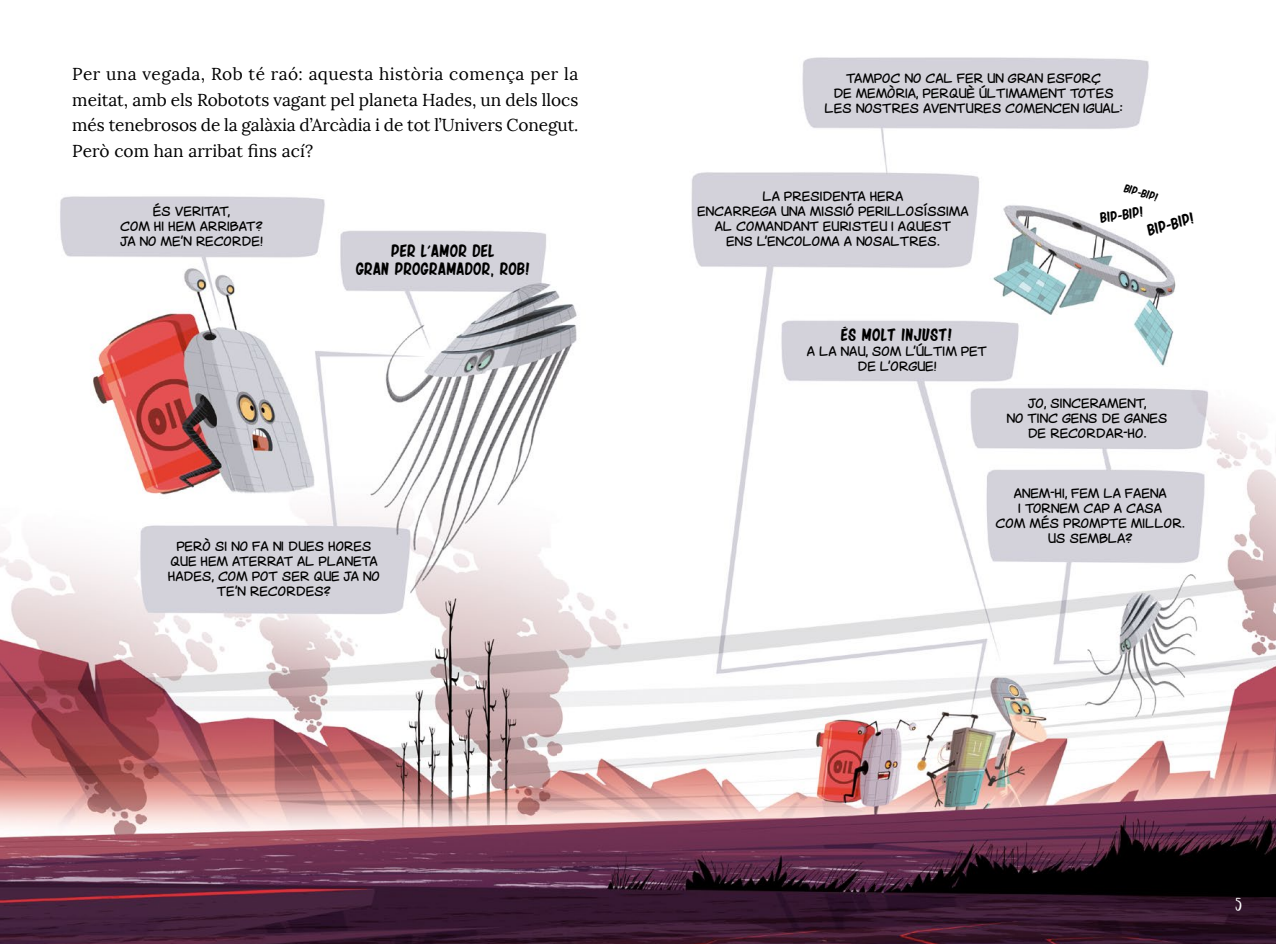
<style>
.page{position:relative;width:1276px;height:944px;background:#fff}
.page>*{position:absolute;margin:0;border:0;box-sizing:border-box;transform-origin:0 0}
.t1{font:24px "Earth Quest";color:#fff}
.ONOMATOPEIA{font:18px/18px "fridaynight";color:#000;text-align:center}
.TEXT_INI_BRO{font:17.25px/25.5px "Lora";letter-spacing:-.005em;color:#000;text-align:justify}
.ONOMATOPEIA-2{font:16.5px "fridaynight";color:#000}
.ONOMATOPEIA-3{font:15px "fridaynight";color:#000}
.BAFARADA{font:13.5px/15px "Canted Comic";color:#000;text-align:center}
.ONOMATOPEIA-4{font:12px "fridaynight";color:#000}
</style>
<div class="page">
<img style="left:0;top:57px;width:1276px;height:887px">
<p class="TEXT_INI_BRO" style="left:72px;top:61px;width:508px">Per una vegada, Rob té raó: aquesta història comença per la meitat, amb els Robotots vagant pel planeta Hades, un dels llocs més tenebrosos de la galàxia d’Arcàdia i de tot l’Univers Conegut.<br>Però com han arribat fins ací?</p>
<p class="BAFARADA" style="left:120px;top:203px;width:144px">ÉS VERITAT,<br>COM HI HEM ARRIBAT?<br>JA NO ME’N RECORDE!</p>
<p class="ONOMATOPEIA" style="left:356px;top:244px;width:176px">PER L’AMOR DEL<br>GRAN PROGRAMADOR, ROB!</p>
<p class="BAFARADA" style="left:168px;top:537px;width:213px">PERÒ SI NO FA NI DUES HORES<br>QUE HEM ATERRAT AL PLANETA<br>HADES, COM POT SER QUE JA NO<br>TE’N RECORDES?</p>
<p class="BAFARADA" style="left:824px;top:69px;width:299px">TAMPOC NO CAL FER UN GRAN ESFORÇ<br>DE MEMÒRIA, PERQUÈ ÚLTIMAMENT TOTES<br>LES NOSTRES AVENTURES COMENCEN IGUAL:</p>
<p class="BAFARADA" style="left:697px;top:187px;width:273px">LA PRESIDENTA HERA<br>ENCARREGA UNA MISSIÓ PERILLOSÍSSIMA<br>AL COMANDANT EURISTEU I AQUEST<br>ENS L’ENCOLOMA A NOSALTRES.</p>
<p class="ONOMATOPEIA-4" style="left:1126px;top:182px;width:37px;rotate:16deg">BIP-BIP!</p>
<p class="ONOMATOPEIA-3" style="left:1099px;top:210px;width:45px;rotate:-8deg">BIP-BIP!</p>
<p class="ONOMATOPEIA-2" style="left:1145px;top:223px;width:50px;rotate:-16deg">BIP-BIP!</p>
<p class="ONOMATOPEIA" style="left:841px;top:328px;width:113px">ÉS MOLT INJUST!</p>
<p class="BAFARADA" style="left:807px;top:342px;width:182px">A LA NAU, SOM L’ÚLTIM PET<br>DE L’ORGUE!</p>
<p class="BAFARADA" style="left:1006px;top:394px;width:162px">JO, SINCERAMENT,<br>NO TINC GENS DE GANES<br>DE RECORDAR-HO.</p>
<p class="BAFARADA" style="left:995px;top:484px;width:190px">ANEM-HI, FEM LA FAENA<br>I TORNEM CAP A CASA<br>COM MÉS PROMPTE MILLOR.<br>US SEMBLA?</p>
<h1 class="t1" style="left:1235px;top:895px;width:8px">5</h1>
</div>
